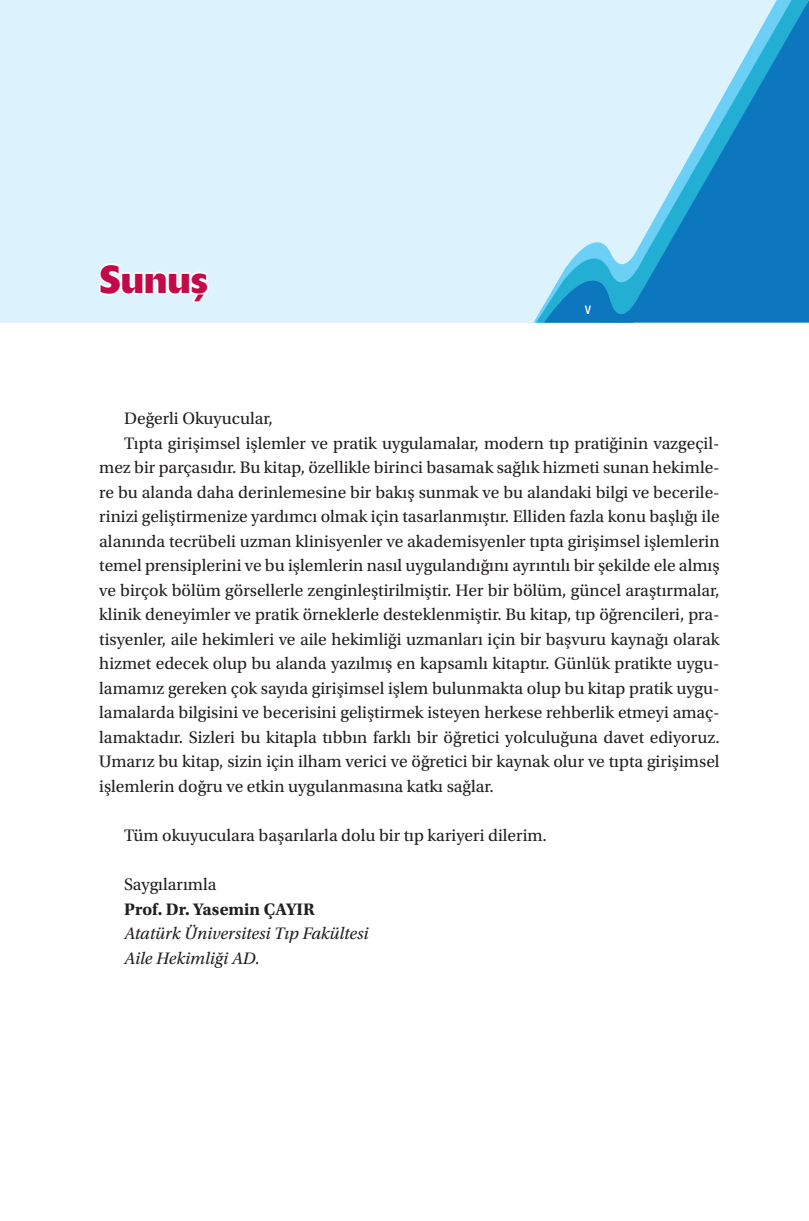
<style>
.page{position:relative;width:809px;height:1221px;background:#fff}
.page>*{position:absolute;margin:0;border:0;box-sizing:border-box;transform-origin:0 0}
.t1{font:700 38.5px "Delta";color:#c30a49}
.t2{font:17.5px "Utopia Std";color:#231f20}
.t3{font:italic 17.5px/24.5px "Utopia Std";color:#231f20}
.t4{font:700 17.5px "Utopia Std";color:#231f20}
.t5{font:15.75px "Helvetica 57 Cn";color:#fff}
</style>
<div class="page">
<div style="left:0;top:0;width:809px;height:322px;background:#dcf2fc"></div>
<svg style="left:536px;top:0;width:273px;height:322px"></svg>
<svg style="left:544px;top:278px;width:91px;height:45px;background:#2395cb"></svg>
<svg style="left:99px;top:263px;width:110px;height:40px"></svg>
<h1 class="t1" style="left:99px;top:255px;width:110px">Sunuş</h1>
<p class="t5" style="left:584px;top:299px;width:8px">v</p>
<p class="t2" style="left:124px;top:409px;width:150px">Değerli Okuyucular,</p>
<p class="t2" style="left:124px;top:433px;width:597px">Tıpta girişimsel işlemler ve pratik uygulamalar, modern tıp pratiğinin vazgeçil-</p>
<p class="t2" style="left:99px;top:458px;width:622px">mez bir parçasıdır. Bu kitap, özellikle birinci basamak sağlık hizmeti sunan hekimle-</p>
<p class="t2" style="left:99px;top:482px;width:622px">re bu alanda daha derinlemesine bir bakış sunmak ve bu alandaki bilgi ve becerile-</p>
<p class="t2" style="left:99px;top:507px;width:622px">rinizi geliştirmenize yardımcı olmak için tasarlanmıştır. Elliden fazla konu başlığı ile</p>
<p class="t2" style="left:99px;top:531px;width:622px">alanında tecrübeli uzman klinisyenler ve akademisyenler tıpta girişimsel işlemlerin</p>
<p class="t2" style="left:99px;top:556px;width:622px">temel prensiplerini ve bu işlemlerin nasıl uygulandığını ayrıntılı bir şekilde ele almış</p>
<p class="t2" style="left:99px;top:580px;width:622px">ve birçok bölüm görsellerle zenginleştirilmiştir. Her bir bölüm, güncel araştırmalar,</p>
<p class="t2" style="left:99px;top:605px;width:622px">klinik deneyimler ve pratik örneklerle desteklenmiştir. Bu kitap, tıp öğrencileri, pra-</p>
<p class="t2" style="left:99px;top:629px;width:622px">tisyenler, aile hekimleri ve aile hekimliği uzmanları için bir başvuru kaynağı olarak</p>
<p class="t2" style="left:99px;top:654px;width:622px">hizmet edecek olup bu alanda yazılmış en kapsamlı kitaptır. Günlük pratikte uygu-</p>
<p class="t2" style="left:99px;top:678px;width:622px">lamamız gereken çok sayıda girişimsel işlem bulunmakta olup bu kitap pratik uygu-</p>
<p class="t2" style="left:99px;top:703px;width:622px">lamalarda bilgisini ve becerisini geliştirmek isteyen herkese rehberlik etmeyi amaç-</p>
<p class="t2" style="left:99px;top:727px;width:622px">lamaktadır. Sizleri bu kitapla tıbbın farklı bir öğretici yolculuğuna davet ediyoruz.</p>
<p class="t2" style="left:99px;top:752px;width:622px">Umarız bu kitap, sizin için ilham verici ve öğretici bir kaynak olur ve tıpta girişimsel</p>
<p class="t2" style="left:99px;top:776px;width:396px">işlemlerin doğru ve etkin uygulanmasına katkı sağlar.</p>
<p class="t2" style="left:124px;top:825px;width:424px">Tüm okuyuculara başarılarla dolu bir tıp kariyeri dilerim.</p>
<p class="t2" style="left:124px;top:874px;width:94px">Saygılarımla</p>
<p class="t4" style="left:124px;top:898px;width:192px">Prof. Dr. Yasemin ÇAYIR</p>
<p class="t3" style="left:124px;top:921px;width:246px">Atatürk Üniversitesi Tıp Fakültesi<br>Aile Hekimliği AD.</p>
</div>
